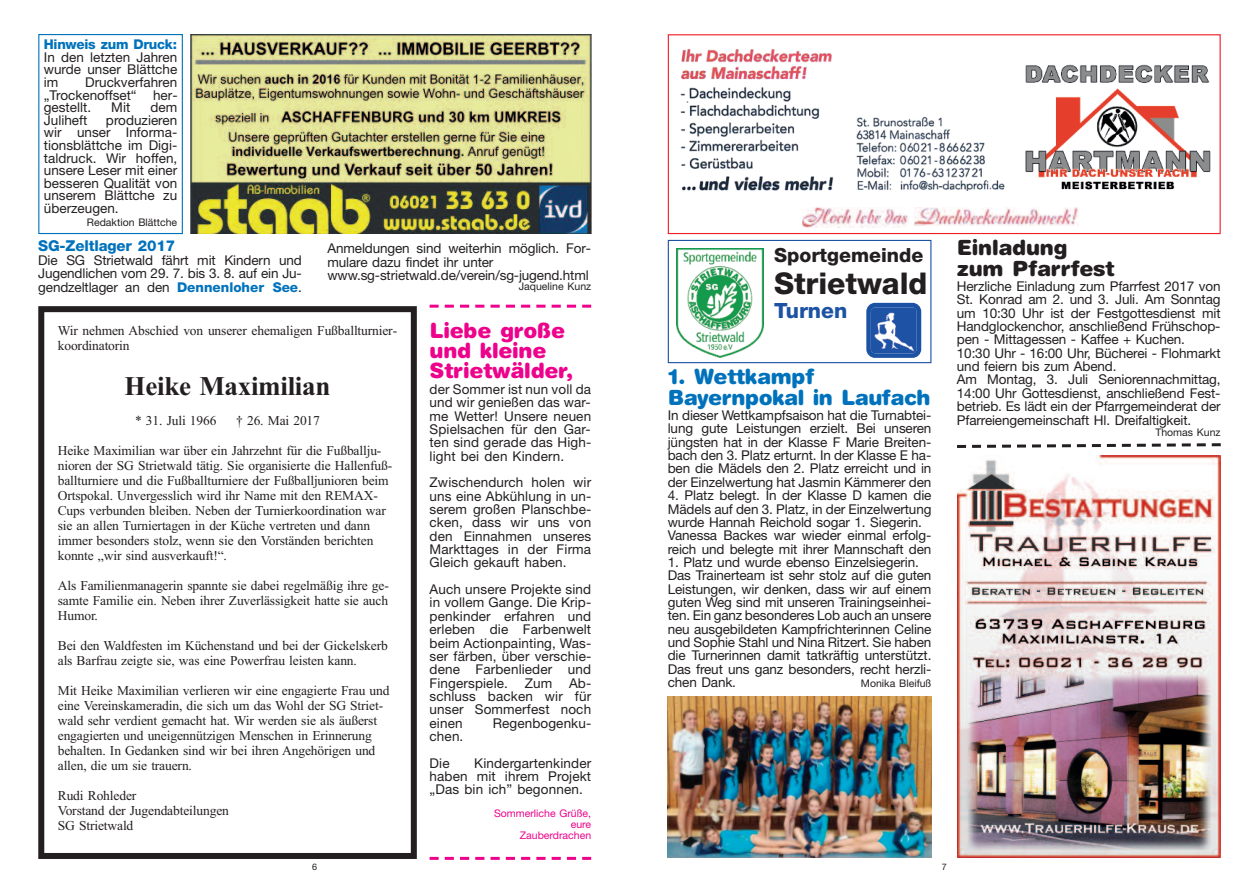
<style>
.page{position:relative;width:1259px;height:893px;background:#fff}
.page>*{position:absolute;margin:0;border:0;box-sizing:border-box;transform-origin:0 0}
.t1{font:800 30px "Helvetica Neue LT";color:#231f20}
.t2{font:700 27px "Times New Roman";letter-spacing:-.01em;color:#231f20}
.t3{font:900 21px/20.2px "Helvetica Rounded LT";letter-spacing:-.01em;color:#ed028c}
.t4{font:900 21px/20.2px "Helvetica Rounded LT";letter-spacing:-.02em;color:#0072bc}
.t5{font:900 21px/20.2px "Helvetica Rounded LT";letter-spacing:-.01em;color:#231f20}
.t6{font:800 21px "Helvetica Neue LT";color:#1c52a4}
.t7{font:800 19.5px "Helvetica Neue LT";color:#231f20}
.t8{font:800 15px "Helvetica Neue LT";letter-spacing:-.01em;color:#0072bc}
.t9{font:13.5px/13.4px "Helvetica Neue LT";letter-spacing:-.01em;color:#231f20;text-align:justify}
.t10{font:13.5px/15px "Times New Roman";letter-spacing:-.01em;color:#231f20}
.t11{font:800 13.5px "Helvetica Neue LT";letter-spacing:-.02em;color:#0072bc}
.t12{font:13.5px "Helvetica Neue LT";letter-spacing:.01em;color:#231f20}
.t13{font:10.5px "Helvetica Neue LT";color:#231f20}
.t14{font:10.5px/11.2px "Helvetica Neue LT";color:#ed028c;text-align:right}
.t15{font:9px "Helvetica Neue LT";color:#231f20}
.s1{font-weight:800;color:#0072bc}
</style>
<div class="page">
<svg style="left:957px;top:443px;width:263px;height:5px"></svg>
<img style="left:957px;top:455px;width:263px;height:403px">
<img style="left:190px;top:34px;width:401px;height:200px">
<div style="left:668px;top:34px;width:552px;height:200px;border:1px solid #ee1d23"></div>
<img style="left:680px;top:49px;width:154px;height:142px">
<img style="left:1025px;top:64px;width:186px;height:126px">
<img style="left:856px;top:116px;width:149px;height:75px">
<img style="left:802px;top:208px;width:107px;height:19px">
<img style="left:914px;top:208px;width:164px;height:18px">
<img style="left:677px;top:249px;width:86px;height:108px">
<div style="left:668px;top:240px;width:263px;height:123px;border:1px solid #1c52a4"></div>
<svg style="left:866px;top:303px;width:55px;height:55px;background:#446fb3"></svg>
<img style="left:668px;top:696px;width:263px;height:162px">
<div style="left:38px;top:34px;width:145px;height:200px;border:1px solid #0072bc"></div>
<svg style="left:429px;top:305px;width:162px;height:3px"></svg>
<svg style="left:429px;top:857px;width:162px;height:3px"></svg>
<div style="left:38px;top:306px;width:379px;height:553px;border:6px solid #231f20"></div>
<p class="t11" style="left:44px;top:40px;width:135px">Hinweis zum Druck:</p>
<p class="t9" style="left:44px;top:52px;width:135px;line-height:12.6px">In den letzten Jahren wurde unser Blättche im</p>
<p class="t9" style="left:44px;top:77px;width:135px;line-height:12.6px;text-indent:41px">Druckverfahren „Trockenoffset“ her&shy;gestellt.</p>
<p class="t9" style="left:111px;top:102px;width:21px">Mit</p>
<p class="t9" style="left:150px;top:102px;width:28px">dem</p>
<p class="t9" style="left:44px;top:115px;width:45px">Juliheft</p>
<p class="t9" style="left:44px;top:115px;width:135px;line-height:12.6px;text-indent:62px">produzieren wir unser Informa&shy;tionsblättche im Digi&shy;taldruck. Wir hoffen, unsere Leser mit einer besseren Qualität von unserem Blättche zu überzeugen.</p>
<p class="t13" style="left:87px;top:218px;width:92px">Redaktion Blättche</p>
<p class="t8" style="left:38px;top:240px;width:138px">SG-Zeltlager 2017</p>
<p class="t9" style="left:38px;top:255px;width:265px">Die SG Strietwald fährt mit Kindern und Jugendlichen vom 29. 7. bis 3. 8. auf ein Ju&shy;gendzeltlager an den <span class="s1">Dennenloher See</span>.</p>
<p class="t9" style="left:327px;top:243px;width:265px;text-align:left">Anmeldungen sind weiterhin möglich. For&shy;mulare dazu findet ihr unter www.sg-strietwald.de/verein/sg-jugend.html</p>
<p class="t13" style="left:519px;top:283px;width:74px">Jaqueline Kunz</p>
<p class="t10" style="left:58px;top:323px;width:341px">Wir nehmen Abschied von unserer ehemaligen Fußballturnier&shy;koordinatorin</p>
<h2 class="t2" style="left:125px;top:370px;width:207px">Heike Maximilian</h2>
<p class="t10" style="left:135px;top:413px;width:83px">* 31. Juli 1966</p>
<p class="t10" style="left:236px;top:413px;width:85px">† 26. Mai 2017</p>
<p class="t10" style="left:58px;top:443px;width:336px">Heike Maximilian war über ein Jahrzehnt für die Fußballju&shy;nioren der SG Strietwald tätig. Sie organisierte die Hallenfuß&shy;ballturniere und die Fußballturniere der Fußballjunioren beim Ortspokal. Unvergesslich wird ihr Name mit den REMAX-Cups verbunden bleiben. Neben der Turnierkoordination war sie an allen Turniertagen in der Küche vertreten und dann immer besonders stolz, wenn sie den Vorständen berichten konnte „wir sind ausverkauft!“.</p>
<p class="t10" style="left:58px;top:578px;width:333px;text-align:justify">Als Familienmanagerin spannte sie dabei regelmäßig ihre ge&shy;samte Familie ein. Neben ihrer Zuverlässigkeit hatte sie auch Humor.</p>
<p class="t10" style="left:58px;top:638px;width:331px">Bei den Waldfesten im Küchenstand und bei der Gickelskerb als Barfrau zeigte sie, was eine Powerfrau leisten kann.</p>
<p class="t10" style="left:58px;top:683px;width:333px">Mit Heike Maximilian verlieren wir eine engagierte Frau und eine Vereinskameradin, die sich um das Wohl der SG Striet&shy;wald sehr verdient gemacht hat. Wir werden sie als äußerst engagierten und uneigennützigen Menschen in Erinnerung behalten. In Gedanken sind wir bei ihren Angehörigen und allen, die um sie trauern.</p>
<p class="t10" style="left:58px;top:788px;width:173px">Rudi Rohleder<br>Vorstand der Jugendabteilungen<br>SG Strietwald</p>
<h3 class="t3" style="left:429px;top:322px;width:145px">Liebe große und kleine<br>Strietwälder,</h3>
<p class="t9" style="left:429px;top:384px;width:163px">der Sommer ist nun voll da und wir genießen das war&shy;me Wetter! Unsere neuen Spielsachen für den Gar&shy;ten sind gerade das High&shy;light bei den Kindern.</p>
<p class="t9" style="left:429px;top:477px;width:163px">Zwischendurch holen wir uns eine Abkühlung in un&shy;serem großen Planschbe&shy;cken, dass wir uns von den Einnahmen unseres Markttages in der Firma Gleich gekauft haben.</p>
<p class="t9" style="left:429px;top:584px;width:163px">Auch unsere Projekte sind in vollem Gange. Die Krip&shy;penkinder erfahren und erleben die Farbenwelt beim Actionpainting, Was&shy;ser färben, über verschie&shy;dene Farbenlieder und Fingerspiele. Zum Ab&shy;schluss backen wir für unser Sommerfest noch einen</p>
<p class="t12" style="left:493px;top:718px;width:100px">Regenbogenku-</p>
<p class="t9" style="left:429px;top:724px;width:35px;line-height:26.7px">chen.<br>Die</p>
<p class="t9" style="left:429px;top:757px;width:163px;text-indent:45px">Kindergartenkinder haben mit ihrem Projekt „Das bin ich” begonnen.</p>
<p class="t14" style="left:494px;top:808px;width:99px">Sommerliche Grüße, eure<br>Zauberdrachen</p>
<h3 class="t7" style="left:774px;top:248px;width:151px">Sportgemeinde</h3>
<h1 class="t1" style="left:774px;top:272px;width:155px">Strietwald</h1>
<h3 class="t6" style="left:774px;top:303px;width:75px">Turnen</h3>
<h3 class="t4" style="left:668px;top:369px;width:264px">1. Wettkampf<br>Bayernpokal in Laufach</h3>
<p class="t9" style="left:668px;top:410px;width:265px">In dieser Wettkampfsaison hat die Turnabtei&shy;lung gute Leistungen erzielt. Bei unseren jüngsten hat in der Klasse F Marie Breiten&shy;bach den 3. Platz erturnt. In der Klasse E ha&shy;ben die Mädels den 2. Platz erreicht und in der Einzelwertung hat Jasmin Kämmerer den</p>
<p class="t9" style="left:668px;top:490px;width:265px;text-align:left">4. Platz belegt. In der Klasse D kamen die Mädels auf den 3. Platz, in der Einzelwertung wurde Hannah Reichold sogar 1. Siegerin.<br>Vanessa Backes war wieder einmal erfolg&shy;reich und belegte mit ihrer Mannschaft den</p>
<p class="t9" style="left:668px;top:557px;width:265px;text-align:left">1. Platz und wurde ebenso Einzelsiegerin.<br>Das Trainerteam ist sehr stolz auf die guten Leistungen, wir denken, dass wir auf einem guten Weg sind mit unseren Trainingseinhei&shy;ten. Ein ganz besonderes Lob auch an unsere neu ausgebildeten Kampfrichterinnen Celine und Sophie Stahl und Nina Ritzert. Sie haben die Turnerinnen damit tatkräftig unterstützt.<br>Das freut uns ganz besonders, recht herzli&shy;chen Dank.</p>
<p class="t13" style="left:861px;top:680px;width:72px">Monika Bleifuß</p>
<p class="t15" style="left:312px;top:863px;width:7px">6</p>
<p class="t15" style="left:941px;top:863px;width:7px">7</p>
<h3 class="t5" style="left:957px;top:240px;width:159px">Einladung zum Pfarrfest</h3>
<p class="t9" style="left:957px;top:281px;width:265px;text-align:left">Herzliche Einladung zum Pfarrfest 2017 von St. Konrad am 2. und 3. Juli. Am Sonntag um 10:30 Uhr ist der Festgottesdienst mit Handglockenchor, anschließend Frühschop&shy;pen - Mittagessen - Kaffee + Kuchen.<br>10:30 Uhr - 16:00 Uhr, Bücherei - Flohmarkt und feiern bis zum Abend.<br>Am Montag, 3. Juli Seniorennachmittag, 14:00 Uhr Gottesdienst, anschließend Fest&shy;betrieb. Es lädt ein der Pfarrgemeinderat der Pfarreiengemeinschaft Hl. Dreifaltigkeit.</p>
<p class="t13" style="left:1155px;top:428px;width:67px">Thomas Kunz</p>
</div>
